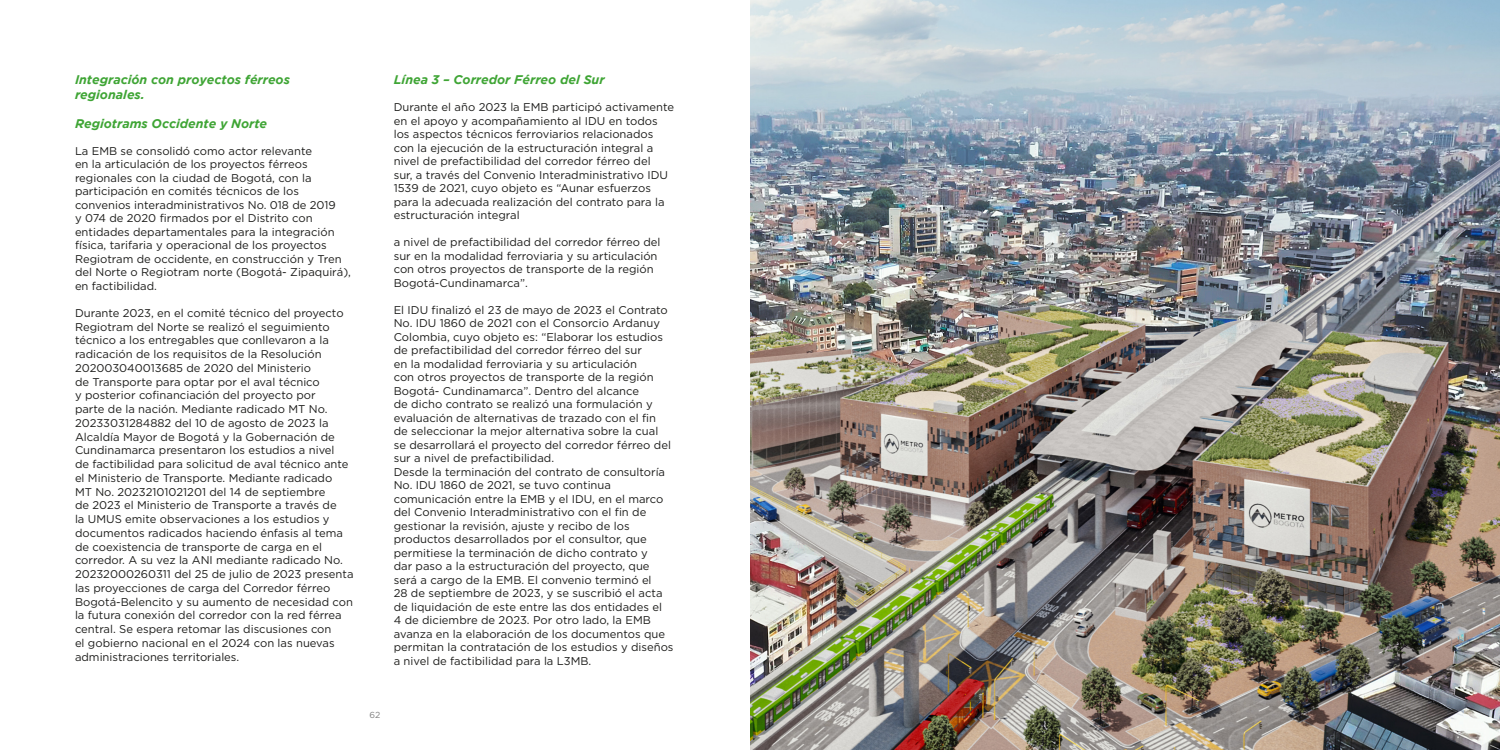
<style>
.page{position:relative;width:1500px;height:750px;background:#fff}
.page>*{position:absolute;margin:0;border:0;box-sizing:border-box;transform-origin:0 0}
.t1{font:italic 700 12.5px/15px "Gotham";color:#3fa535}
.t2{font:11.25px/13.5px "Gotham";color:#1d1d1b}
.t3{font:8.75px "Gotham";color:#808080}
</style>
<div class="page">
<img style="left:750px;top:0;width:750px;height:750px">
<p class="t1" style="left:75px;top:72px;width:217px">Integración con proyectos férreos regionales.</p>
<p class="t1" style="left:75px;top:116px;width:194px">Regiotrams Occidente y Norte</p>
<p class="t2" style="left:75px;top:144px;width:278px">La EMB se consolidó como actor relevante<br>en la articulación de los proyectos férreos regionales con la ciudad de Bogotá, con la participación en comités técnicos de los convenios interadministrativos No. 018 de 2019<br>y 074 de 2020 firmados por el Distrito con entidades departamentales para la integración física, tarifaria y operacional de los proyectos Regiotram de occidente, en construcción y Tren del Norte o Regiotram norte (Bogotá- Zipaquirá), en factibilidad.</p>
<p class="t2" style="left:75px;top:306px;width:280px;line-height:13.8px">Durante 2023, en el comité técnico del proyecto Regiotram del Norte se realizó el seguimiento técnico a los entregables que conllevaron a la radicación de los requisitos de la Resolución 202003040013685 de 2020 del Ministerio<br>de Transporte para optar por el aval técnico<br>y posterior cofinanciación del proyecto por<br>parte de la nación. Mediante radicado MT No.<br>20233031284882 del 10 de agosto de 2023 la Alcaldía Mayor de Bogotá y la Gobernación de Cundinamarca presentaron los estudios a nivel<br>de factibilidad para solicitud de aval técnico ante el Ministerio de Transporte. Mediante radicado<br>MT No. 20232101021201 del 14 de septiembre<br>de 2023 el Ministerio de Transporte a través de<br>la UMUS emite observaciones a los estudios y documentos radicados haciendo énfasis al tema de coexistencia de transporte de carga en el corredor. A su vez la ANI mediante radicado No.<br>20232000260311 del 25 de julio de 2023 presenta las proyecciones de carga del Corredor férreo Bogotá-Belencito y su aumento de necesidad con la futura conexión del corredor con la red férrea central. Se espera retomar las discusiones con<br>el gobierno nacional en el 2024 con las nuevas administraciones territoriales.</p>
<p class="t1" style="left:394px;top:72px;width:212px">Línea 3 – Corredor Férreo del Sur</p>
<p class="t2" style="left:394px;top:100px;width:282px">Durante el año 2023 la EMB participó activamente en el apoyo y acompañamiento al IDU en todos los aspectos técnicos ferroviarios relacionados con la ejecución de la estructuración integral a nivel de prefactibilidad del corredor férreo del<br>sur, a través del Convenio Interadministrativo IDU 1539 de 2021, cuyo objeto es “Aunar esfuerzos para la adecuada realización del contrato para la estructuración integral</p>
<p class="t2" style="left:394px;top:235px;width:268px">a nivel de prefactibilidad del corredor férreo del sur en la modalidad ferroviaria y su articulación con otros proyectos de transporte de la región Bogotá-Cundinamarca”.</p>
<p class="t2" style="left:394px;top:303px;width:281px">El IDU finalizó el 23 de mayo de 2023 el Contrato No. IDU 1860 de 2021 con el Consorcio Ardanuy Colombia, cuyo objeto es: “Elaborar los estudios de prefactibilidad del corredor férreo del sur<br>en la modalidad ferroviaria y su articulación<br>con otros proyectos de transporte de la región Bogotá- Cundinamarca”. Dentro del alcance<br>de dicho contrato se realizó una formulación y evaluación de alternativas de trazado con el fin<br>de seleccionar la mejor alternativa sobre la cual<br>se desarrollará el proyecto del corredor férreo del sur a nivel de prefactibilidad.<br>Desde la terminación del contrato de consultoría No. IDU 1860 de 2021, se tuvo continua comunicación entre la EMB y el IDU, en el marco del Convenio Interadministrativo con el fin de gestionar la revisión, ajuste y recibo de los productos desarrollados por el consultor, que permitiese la terminación de dicho contrato y<br>dar paso a la estructuración del proyecto, que será a cargo de la EMB. El convenio terminó el<br>28 de septiembre de 2023, y se suscribió el acta de liquidación de este entre las dos entidades el<br>4 de diciembre de 2023. Por otro lado, la EMB avanza en la elaboración de los documentos que permitan la contratación de los estudios y diseños a nivel de factibilidad para la L3MB.</p>
<p class="t3" style="left:370px;top:710px;width:12px">62</p>
</div>
